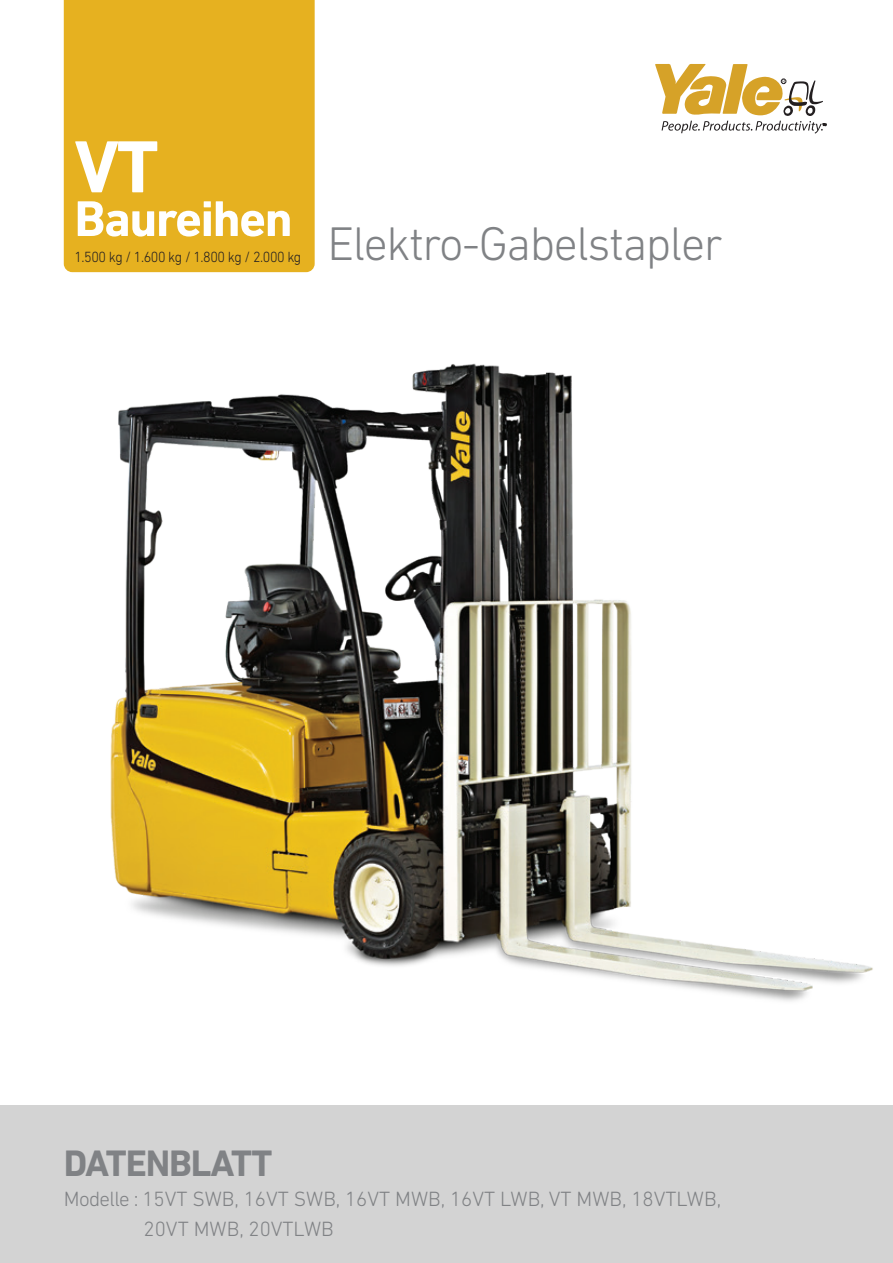
<style>
.page{position:relative;width:893px;height:1263px;background:#fff}
.page>*{position:absolute;margin:0;border:0;box-sizing:border-box;transform-origin:0 0}
.t1{font:700 75px "DIN Next LT Pro";color:#fff}
.t2{font:700 51px "DIN Next LT Pro";letter-spacing:-.03em;color:#fff}
.t3{font:300 48px "DIN Next LT Pro";letter-spacing:-.03em;color:#808285}
.t4{font:700 37.5px "DIN Next LT Pro";letter-spacing:-.03em;color:#808285}
.t5{font:300 21px/30px "DIN Next LT Pro";color:#808285}
.t6{font:300 15px "DIN Next LT Pro";letter-spacing:-.03em;color:#231f20;scale:.95 1}
</style>
<div class="page">
<img style="left:0;top:363px;width:893px;height:743px">
<svg style="left:655px;top:64px;width:171px;height:70px"></svg>
<div style="left:64px;top:0;width:251px;height:272px;background:#e6b120"></div>
<div style="left:0;top:1106px;width:893px;height:157px;background:#d3d3d3"></div>
<p class="t1" style="left:74px;top:123px;width:86px">VT</p>
<p class="t2" style="left:74px;top:189px;width:220px">Baureihen</p>
<p class="t6" style="left:74px;top:248px;width:240px">1.500 kg / 1.600 kg / 1.800 kg / 2.000 kg</p>
<p class="t3" style="left:327px;top:216px;width:397px">Elektro-Gabelstapler</p>
<p class="t4" style="left:64px;top:1141px;width:210px">DATENBLATT</p>
<p class="t5" style="left:144px;top:1184px;width:579px;text-indent:-80px">Modelle : 15VT SWB, 16VT SWB, 16VT MWB, 16VT LWB, VT MWB, 18VTLWB,<br>20VT MWB, 20VTLWB</p>
</div>
